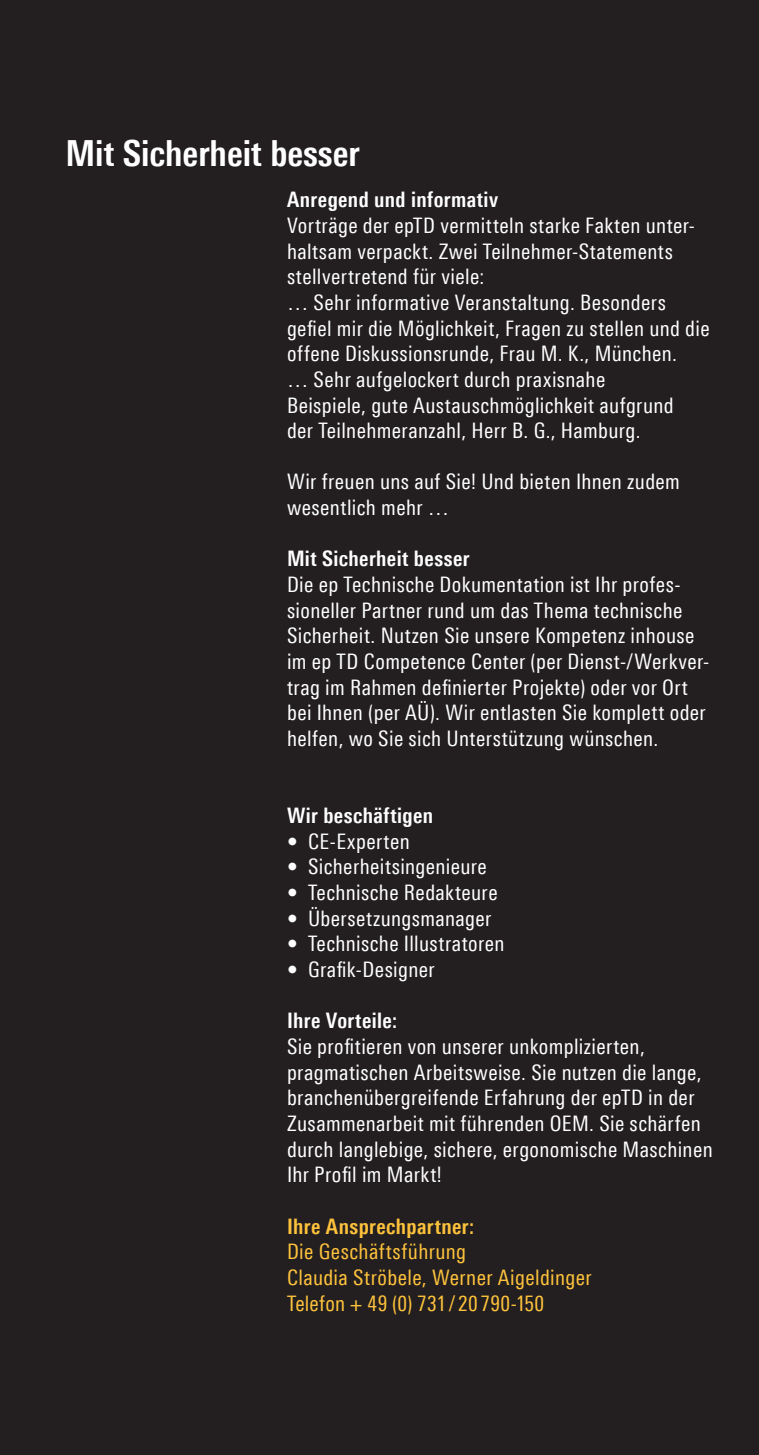
<style>
.page{position:relative;width:759px;height:1455px;background:#fff}
.page>*{position:absolute;margin:0;border:0;box-sizing:border-box;transform-origin:0 0}
.t1{font:700 36px "Linotype Univers 620 Cn";color:#fff}
.t2{font:21.38px/25.7px "Linotype Univers 420 Cn";letter-spacing:.015em;color:#fff}
.t3{font:21.38px/25.7px "Linotype Univers 420 Cn";letter-spacing:.015em;color:#fec23c}
.t4{font:700 21.38px "Linotype Univers 620 Cn";letter-spacing:.02em;color:#fff}
.t5{font:700 21.38px "Linotype Univers 620 Cn";letter-spacing:.02em;color:#fec23c}
</style>
<div class="page">
<div style="left:0;top:0;width:759px;height:1454px;background:#231f20"></div>
<h1 class="t1" style="left:65px;top:132px;width:296px">Mit Sicherheit besser</h1>
<p class="t4" style="left:287px;top:187px;width:213px">Anregend und informativ</p>
<p class="t2" style="left:287px;top:212px;width:424px">Vorträge der epTD vermitteln starke Fakten unter&shy;haltsam verpackt. Zwei Teilnehmer-Statements stellvertretend für viele:<br>... Sehr informative Veranstaltung. Besonders gefiel mir die Möglichkeit, Fragen zu stellen und die offene Diskussionsrunde, Frau M. K., München.<br>... Sehr aufgelockert durch praxisnahe<br>Beispiele, gute Austauschmöglichkeit aufgrund<br>der Teilnehmeranzahl, Herr B. G., Hamburg.</p>
<p class="t2" style="left:287px;top:469px;width:394px">Wir freuen uns auf Sie! Und bieten Ihnen zudem wesentlich mehr ...</p>
<p class="t4" style="left:287px;top:546px;width:184px">Mit Sicherheit besser</p>
<p class="t2" style="left:287px;top:571px;width:424px">Die ep Technische Dokumentation ist Ihr profes&shy;sioneller Partner rund um das Thema technische Sicherheit. Nutzen Sie unsere Kompetenz inhouse im ep TD Competence Center (per Dienst-/Werkver&shy;trag im Rahmen definierter Projekte) oder vor Ort bei Ihnen (per AÜ). Wir entlasten Sie komplett oder helfen, wo Sie sich Unterstützung wünschen.</p>
<p class="t4" style="left:287px;top:802px;width:148px">Wir beschäftigen</p>
<p class="t2" style="left:287px;top:828px;width:124px">• CE-Experten</p>
<p class="t2" style="left:287px;top:853px;width:201px">• Sicherheitsingenieure</p>
<p class="t2" style="left:287px;top:879px;width:212px">• Technische Redakteure</p>
<p class="t2" style="left:287px;top:905px;width:206px">• Übersetzungsmanager</p>
<p class="t2" style="left:287px;top:930px;width:219px">• Technische Illustratoren</p>
<p class="t2" style="left:287px;top:956px;width:149px">• Grafik-Designer</p>
<p class="t4" style="left:287px;top:1008px;width:112px">Ihre Vorteile:</p>
<p class="t2" style="left:287px;top:1033px;width:427px">Sie profitieren von unserer unkomplizierten, pragmatischen Arbeitsweise. Sie nutzen die lange, branchenübergreifende Erfahrung der epTD in der Zusammenarbeit mit führenden OEM. Sie schärfen durch langlebige, sichere, ergonomische Maschinen Ihr Profil im Markt!</p>
<p class="t5" style="left:287px;top:1213px;width:189px">Ihre Ansprechpartner:</p>
<p class="t3" style="left:287px;top:1238px;width:306px">Die Geschäftsführung<br>Claudia Ströbele, Werner Aigeldinger<br>Telefon + 49 (0) 731 / 20 790-150</p>
</div>
